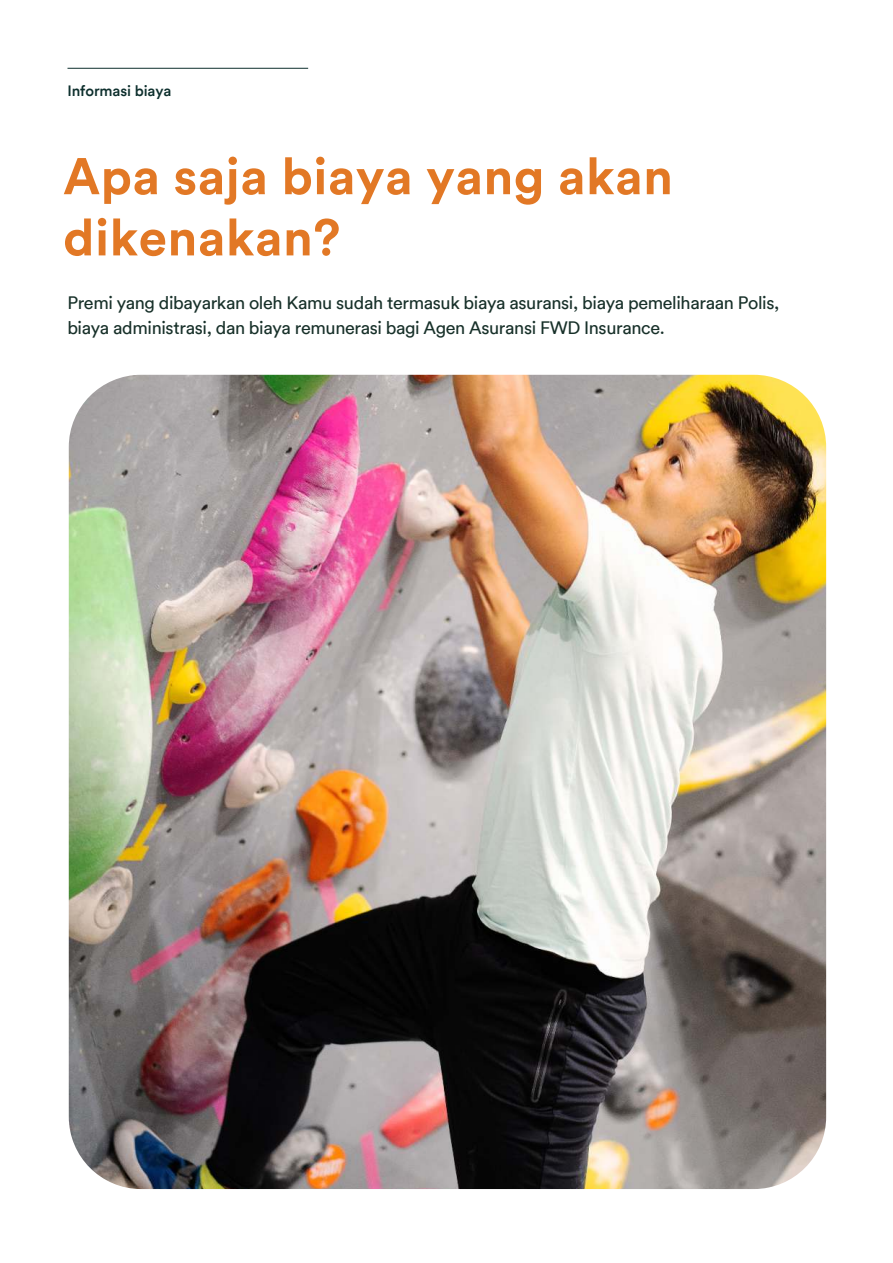
<style>
.page{position:relative;width:893px;height:1263px;background:#fff}
.page>*{position:absolute;margin:0;border:0;box-sizing:border-box;transform-origin:0 0}
.t1{font:700 51px/61.2px "FWD Circular TT";letter-spacing:.01em;color:#e27825}
.t2{font:18px/24.6px "FWD Circular TT";letter-spacing:-.02em;color:#173029}
.t3{font:500 15px "FWD Circular TT";letter-spacing:-.005em;color:#0d2f2d}
</style>
<div class="page">
<hr style="left:68px;top:68px;width:240px;height:1px;background:#0d2f2d">
<img style="left:69px;top:375px;width:757px;height:814px">
<p class="t3" style="left:68px;top:84px;width:105px">Informasi biaya</p>
<h1 class="t1" style="left:63px;top:148px;width:611px">Apa saja biaya yang akan dikenakan?</h1>
<p class="t2" style="left:67px;top:292px;width:714px">Premi yang dibayarkan oleh Kamu sudah termasuk biaya asuransi, biaya pemeliharaan Polis, biaya administrasi, dan biaya remunerasi bagi Agen Asuransi FWD Insurance.</p>
</div>
